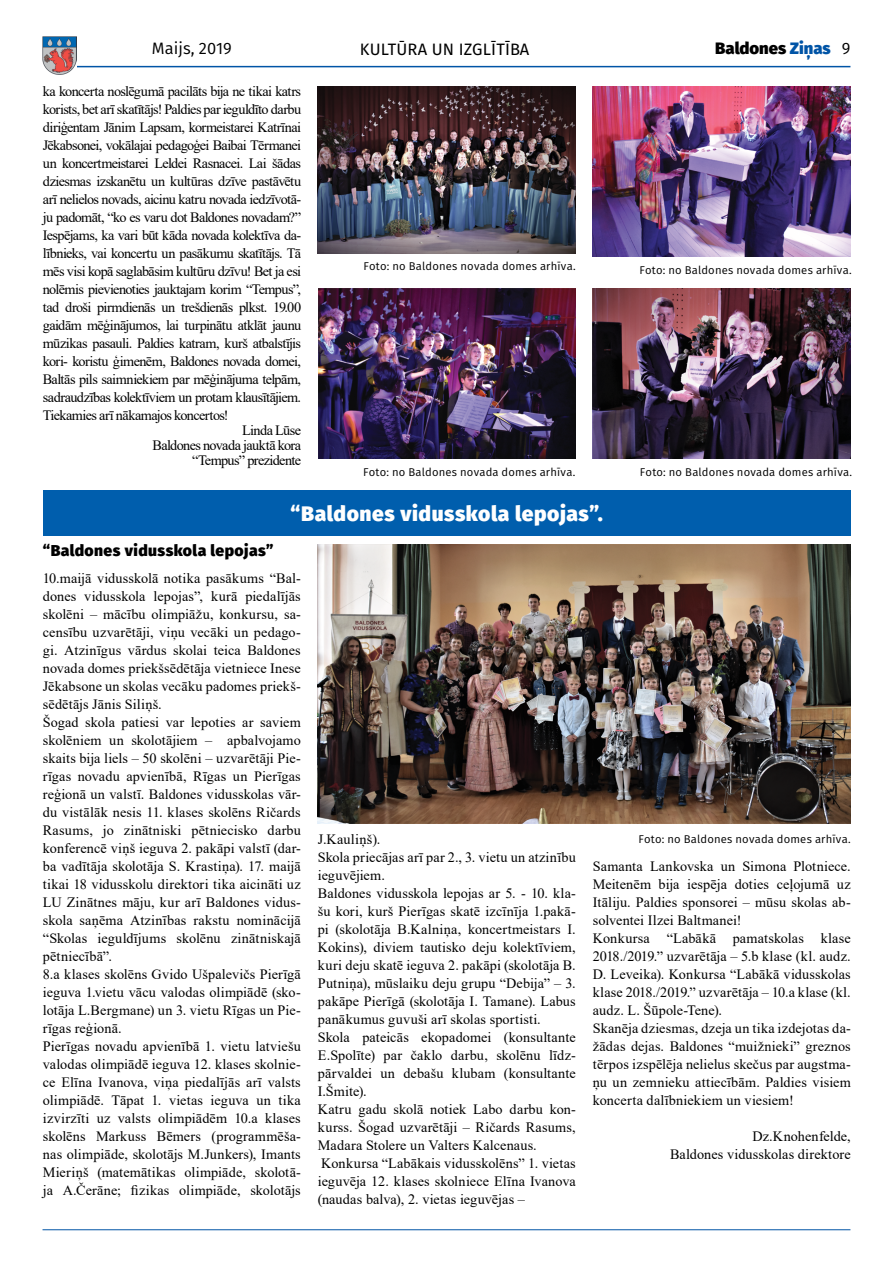
<style>
.page{position:relative;width:893px;height:1263px;background:#fff}
.page>*{position:absolute;margin:0;border:0;box-sizing:border-box;transform-origin:0 0}
.t1{font:800 21px "Fira Sans";letter-spacing:.025em;color:#fff}
.t2{font:16.5px "Fira Sans";letter-spacing:.01em;color:#000}
.t3{font:800 16.5px "Fira Sans";color:#000}
.t4{font:16.5px "Fira Sans";color:#000}
.t5{font:800 15.75px "Fira Sans";letter-spacing:.025em;color:#000}
.t6{font:14.25px/18px "Times New Roman";letter-spacing:.005em;color:#000}
.t7{font:14.25px/15px "Times New Roman";letter-spacing:-.045em;color:#000;text-align:right}
.t8{font:11.25px "Fira Sans";letter-spacing:.015em;color:#000}
.s1{color:#0054a6}
.s2{font-weight:400}
</style>
<div class="page">
<hr style="left:43px;top:1229px;width:807px;height:1px;background:#0054a6">
<hr style="left:50px;top:66px;width:800px;height:1px;background:#0054a6">
<img style="left:43px;top:36px;width:33px;height:39px">
<div style="left:43px;top:490px;width:808px;height:46px;background:#005ead"></div>
<img style="left:318px;top:545px;width:533px;height:278px">
<img style="left:319px;top:288px;width:256px;height:171px">
<img style="left:318px;top:86px;width:258px;height:167px">
<img style="left:593px;top:86px;width:258px;height:171px">
<img style="left:592px;top:288px;width:258px;height:171px">
<p class="t4" style="left:152px;top:37px;width:81px">Maijs, 2019</p>
<p class="t2" style="left:360px;top:38px;width:171px">KULTŪRA UN IZGLĪTĪBA</p>
<p class="t3" style="left:715px;top:37px;width:137px">Baldones <span class="s1">Ziņas</span> <span class="s2">9</span></p>
<p class="t6" style="left:43px;top:82px;width:260px;text-align:justify">ka koncerta noslēgumā pacilāts bija ne tikai katrs korists, bet arī skatītājs! Paldies par ieguldīto darbu diriģentam Jānim Lapsam, kormeistarei Katrīnai Jēkabsonei, vokālajai pedagoģei Baibai Tērmanei un koncertmeistarei Leldei Rasnacei. Lai šādas dziesmas izskanētu un kultūras dzīve pastāvētu arī nelielos novads, aicinu katru novada iedzīvotā&shy;ju padomāt, “ko es varu dot Baldones novadam?” Iespējams, ka vari būt kāda novada kolektīva da&shy;lībnieks, vai koncertu un pasākumu skatītājs. Tā mēs visi kopā saglabāsim kultūru dzīvu! Bet ja esi nolēmis pievienoties jauktajam korim “Tempus”, tad droši pirmdienās un trešdienās plkst. 19.00 gaidām mēģinājumos, lai turpinātu atklāt jaunu mūzikas pasauli. Paldies katram, kurš atbalstījis kori- koristu ģimenēm, Baldones novada domei, Baltās pils saimniekiem par mēģinājuma telpām, sadraudzības kolektīviem un protam klausītājiem.<br>Tiekamies arī nākamajos koncertos!</p>
<p class="t7" style="left:153px;top:422px;width:150px">Linda Lūse<br>Baldones novada jauktā kora “Tempus” prezidente</p>
<p class="t8" style="left:363px;top:258px;width:214px">Foto: no Baldones novada domes arhīva.</p>
<p class="t8" style="left:639px;top:262px;width:214px">Foto: no Baldones novada domes arhīva.</p>
<p class="t8" style="left:363px;top:464px;width:214px">Foto: no Baldones novada domes arhīva.</p>
<p class="t8" style="left:640px;top:464px;width:214px">Foto: no Baldones novada domes arhīva.</p>
<h1 class="t1" style="left:291px;top:499px;width:314px">“Baldones vidusskola lepojas”.</h1>
<p class="t5" style="left:43px;top:540px;width:232px">“Baldones vidusskola lepojas”</p>
<p class="t6" style="left:43px;top:569px;width:259px">10.maijā vidusskolā notika pasākums “Bal&shy;dones vidusskola lepojas”, kurā piedalījās skolēni – mācību olimpiāžu, konkursu, sa&shy;censību uzvarētāji, viņu vecāki un pedago&shy;gi. Atzinīgus vārdus skolai teica Baldones novada domes priekšsēdētāja vietniece Inese Jēkabsone un skolas vecāku padomes priekš&shy;sēdētājs Jānis Siliņš.<br>Šogad skola patiesi var lepoties ar saviem skolēniem un skolotājiem – apbalvojamo skaits bija liels – 50 skolēni – uzvarētāji Pie&shy;rīgas novadu apvienībā, Rīgas un Pierīgas reģionā un valstī. Baldones vidusskolas vār&shy;du vistālāk nesis 11. klases skolēns Ričards Rasums, jo zinātniski pētniecisko darbu konferencē viņš ieguva 2. pakāpi valstī (dar&shy;ba vadītāja skolotāja S. Krastiņa). 17. maijā tikai 18 vidusskolu direktori tika aicināti uz LU Zinātnes māju, kur arī Baldones vidus&shy;skola saņēma Atzinības rakstu nominācijā “Skolas ieguldījums skolēnu zinātniskajā pētniecībā”.<br>8.a klases skolēns Gvido Ušpalevičs Pierīgā ieguva 1.vietu vācu valodas olimpiādē (sko&shy;lotāja L.Bergmane) un 3. vietu Rīgas un Pie&shy;rīgas reģionā.<br>Pierīgas novadu apvienībā 1. vietu latviešu valodas olimpiādē ieguva 12. klases skolnie&shy;ce Elīna Ivanova, viņa piedalījās arī valsts olimpiādē. Tāpat 1. vietas ieguva un tika izvirzīti uz valsts olimpiādēm 10.a klases skolēns Markuss Bēmers (programmēša&shy;nas olimpiāde, skolotājs M.Junkers), Imants Mieriņš (matemātikas olimpiāde, skolotā&shy;ja A.Čerāne; fizikas olimpiāde, skolotājs</p>
<p class="t6" style="left:318px;top:830px;width:259px">J.Kauliņš).<br>Skola priecājas arī par 2., 3. vietu un atzinību ieguvējiem.<br>Baldones vidusskola lepojas ar 5. - 10. kla&shy;šu kori, kurš Pierīgas skatē izcīnīja 1.pakā&shy;pi (skolotāja B.Kalniņa, koncertmeistars I.<br>Kokins), diviem tautisko deju kolektīviem, kuri deju skatē ieguva 2. pakāpi (skolotāja B.<br>Putniņa), mūslaiku deju grupu “Debija” – 3. pakāpe Pierīgā (skolotāja I. Tamane). Labus panākumus guvuši arī skolas sportisti.<br>Skola pateicās ekopadomei (konsultante E.Spolīte) par čaklo darbu, skolēnu līdz&shy;pārvaldei un debašu klubam (konsultante I.Šmite).<br>Katru gadu skolā notiek Labo darbu kon&shy;kurss. Šogad uzvarētāji – Ričards Rasums, Madara Stolere un Valters Kalcenaus.<br>Konkursa “Labākais vidusskolēns” 1. vietas ieguvēja 12. klases skolniece Elīna Ivanova (naudas balva), 2. vietas ieguvējas –</p>
<p class="t8" style="left:638px;top:831px;width:214px">Foto: no Baldones novada domes arhīva.</p>
<p class="t6" style="left:593px;top:857px;width:259px">Samanta Lankovska un Simona Plotniece.<br>Meitenēm bija iespēja doties ceļojumā uz Itāliju. Paldies sponsorei – mūsu skolas ab&shy;solventei Ilzei Baltmanei!<br>Konkursa “Labākā pamatskolas klase 2018./2019.” uzvarētāja – 5.b klase (kl. audz.<br>D. Leveika). Konkursa “Labākā vidusskolas klase 2018./2019.” uzvarētāja – 10.a klase (kl. audz. L. Šūpole-Tene).<br>Skanēja dziesmas, dzeja un tika izdejotas da&shy;žādas dejas. Baldones “muižnieki” greznos tērpos izspēlēja nelielus skečus par augstma&shy;ņu un zemnieku attiecībām. Paldies visiem koncerta dalībniekiem un viesiem!</p>
<p class="t6" style="left:670px;top:1127px;width:182px;text-align:right">Dz.Knohenfelde,<br>Baldones vidusskolas direktore</p>
</div>
